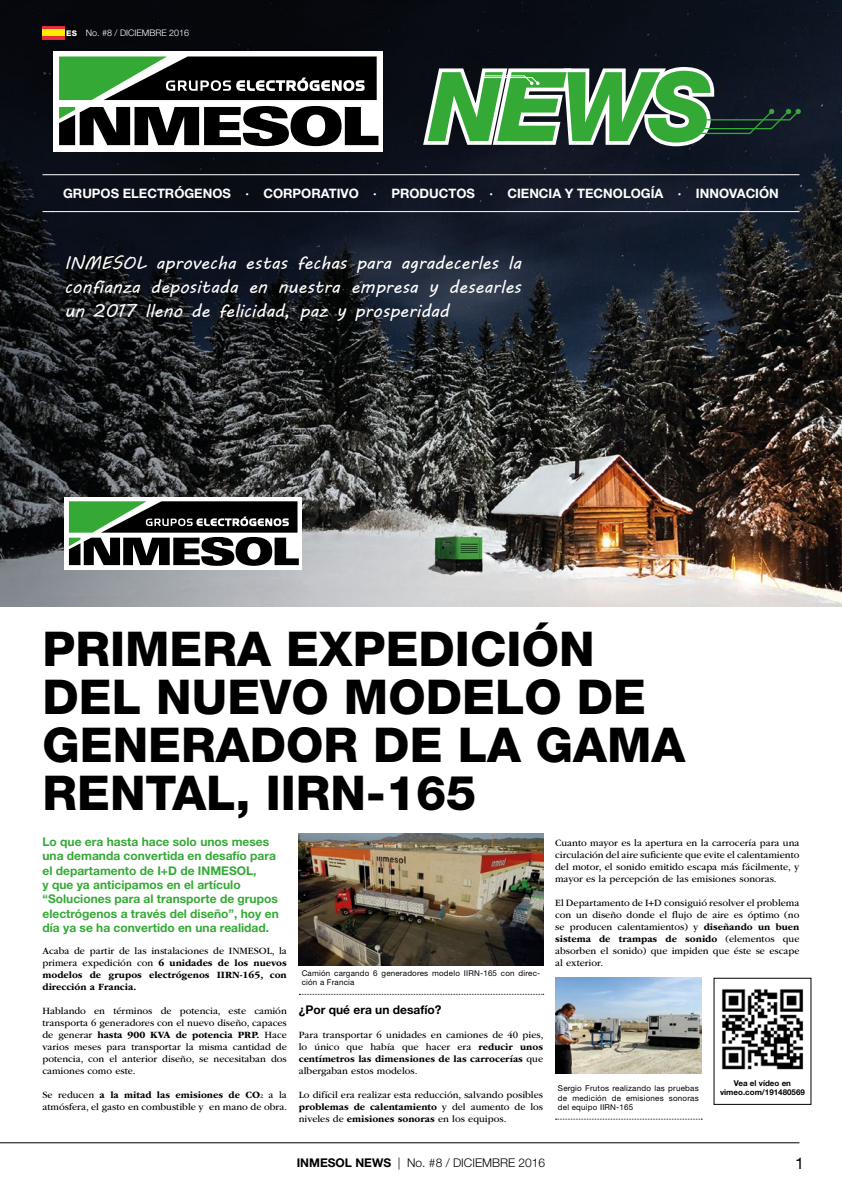
<style>
.page{position:relative;width:842px;height:1191px;background:#fff}
.page>*{position:absolute;margin:0;border:0;box-sizing:border-box;transform-origin:0 0}
.t1{font:italic 800 96.5px "Helvetica Neue LT Std";color:#35a936}
.t2{font:800 48px/48px "Helvetica Neue LT Std";color:#000}
.t3{font:18px/24px "MV Boli";color:#fff;text-align:justify}
.t4{font:16px "Helvetica Neue LT Std";color:#000}
.t5{font:700 13px "Helvetica Neue LT Std";color:#fff}
.t6{font:700 12px/14.4px "Helvetica Neue LT Std";color:#35a936}
.t7{font:300 12px "Helvetica Neue LT Std";color:#000}
.t8{font:700 12px "Helvetica Neue LT Std";color:#000}
.t9{font:10px/12px "ITC Garamond Std";color:#000;text-align:justify}
.t10{font:700 10px/12px "ITC Garamond Std";color:#000;text-align:justify}
.t11{font:300 9px "Helvetica Neue LT Std";color:#fff}
.t12{font:8px/9.6px "Helvetica Neue LT Std";letter-spacing:.025em;color:#000}
.t13{font:700 8px/9.6px "Helvetica Neue LT Std";color:#000;text-align:center}
.s1{font-weight:800;font-size:7.8px}
.s2{font-weight:400}
.s3{font-weight:700}
.s4{font-size:5.8px}
</style>
<div class="page">
<img style="left:0;top:0;width:842px;height:607px">
<hr style="left:0;top:1142px;width:799px;height:1px;background:#000">
<hr style="left:43px;top:174px;width:756px;height:1px;background:#fff">
<hr style="left:43px;top:211px;width:756px;height:1px;background:#fff">
<svg style="left:419px;top:63px;width:382px;height:87px"></svg>
<div style="left:65px;top:26px;width:14px;height:14px;background:#000"></div>
<div style="left:43px;top:26px;width:22px;height:14px;background:#e72d3a"></div>
<div style="left:43px;top:29px;width:22px;height:7px;background:#feeb00"></div>
<div style="left:53px;top:51px;width:330px;height:100px;background:#fff"></div>
<svg style="left:59px;top:106px;width:319px;height:40px"></svg>
<svg style="left:59px;top:56px;width:318px;height:44px;background:#304a30"></svg>
<svg style="left:299px;top:994px;width:245px;height:1px"></svg>
<img style="left:299px;top:833px;width:244px;height:132px">
<img style="left:721px;top:989px;width:83px;height:81px">
<svg style="left:555px;top:1118px;width:147px;height:1px"></svg>
<img style="left:555px;top:977px;width:146px;height:96px">
<div style="left:65px;top:497px;width:237px;height:72px;background:#fff"></div>
<svg style="left:69px;top:501px;width:230px;height:65px"></svg>
<p class="t11" style="left:66px;top:27px;width:125px"><span class="s1">ES</span> No. #8 / DICIEMBRE 2016</p>
<h1 class="t1" style="left:429px;top:49px;width:285px">NEWS</h1>
<h3 class="t5" style="left:63px;top:185px;width:717px">GRUPOS ELECTRÓGENOS · CORPORATIVO · PRODUCTOS · CIENCIA Y TECNOLOGÍA · INNOVACIÓN</h3>
<h3 class="t3" style="left:65px;top:251px;width:458px">INMESOL aprovecha estas fechas para agradecerles la confianza depositada en nuestra empresa y desearles un 2017 lleno de felicidad, paz y prosperidad</h3>
<h2 class="t2" style="left:43px;top:624px;width:644px">PRIMERA EXPEDICIÓN<br>DEL NUEVO MODELO DE<br>GENERADOR DE LA GAMA<br>RENTAL, IIRN-165</h2>
<p class="t6" style="left:43px;top:834px;width:238px">Lo que era hasta hace solo unos meses una demanda convertida en desafío para el departamento de I+D de INMESOL,<br>y que ya anticipamos en el artículo “Soluciones para al transporte de grupos electrógenos a través del diseño”, hoy en día ya se ha convertido en una realidad.</p>
<p class="t10" style="left:43px;top:944px;width:246px"><span class="s2">Acaba de partir de las instalaciones de INMESOL, la primera expedición con</span> 6 unidades de los nuevos modelos de grupos electrógenos IIRN-165, con dirección a Francia.</p>
<p class="t9" style="left:43px;top:1004px;width:246px">Hablando en términos de potencia, este camión transporta 6 generadores con el nuevo diseño, capaces de generar <span class="s3">hasta 900 KVA de potencia PRP.</span> Hace varios meses para transportar la misma cantidad de potencia, con el anterior diseño, se necesitaban dos camiones como este.</p>
<p class="t9" style="left:43px;top:1088px;width:246px">Se reducen <span class="s3">a la mitad las emisiones de CO</span><span class="s4">2</span> a la atmósfera, el gasto en combustible y en mano de obra.</p>
<p class="t12" style="left:302px;top:968px;width:240px">Camión cargando 6 generadores modelo IIRN-165 con direc&shy;ción a Francia</p>
<p class="t8" style="left:299px;top:1002px;width:144px">¿Por qué era un desafío?</p>
<p class="t9" style="left:299px;top:1028px;width:246px">Para transportar 6 unidades en camiones de 40 pies, lo único que había que hacer era <span class="s3">reducir unos centímetros las dimensiones de las carrocerías</span> que albergaban estos modelos.</p>
<p class="t9" style="left:299px;top:1088px;width:246px">Lo difícil era realizar esta reducción, salvando posibles <span class="s3">problemas de calentamiento</span> y del aumento de los niveles de <span class="s3">emisiones sonoras</span> en los equipos.</p>
<p class="t9" style="left:555px;top:836px;width:246px">Cuanto mayor es la apertura en la carrocería para una circulación del aire suficiente que evite el calentamiento del motor, el sonido emitido escapa más fácilmente, y mayor es la percepción de las emisiones sonoras.</p>
<p class="t9" style="left:555px;top:896px;width:246px">El Departamento de I+D consiguió resolver el problema con un diseño donde el flujo de aire es óptimo (no se producen calentamientos) y <span class="s3">diseñando un buen sistema de trampas de sonido</span> (elementos que absorben el sonido) que impiden que éste se escape al exterior.</p>
<p class="t12" style="left:558px;top:1083px;width:142px;text-align:justify">Sergio Frutos realizando las pruebas de medición de emisiones sonoras del equipo IIRN-165</p>
<p class="t13" style="left:720px;top:1078px;width:86px">Vea el vídeo en vimeo.com/191480569</p>
<p class="t7" style="left:297px;top:1155px;width:250px"><span class="s3">INMESOL NEWS</span> | No. #8 / DICIEMBRE 2016</p>
<h3 class="t4" style="left:795px;top:1153px;width:10px">1</h3>
</div>
